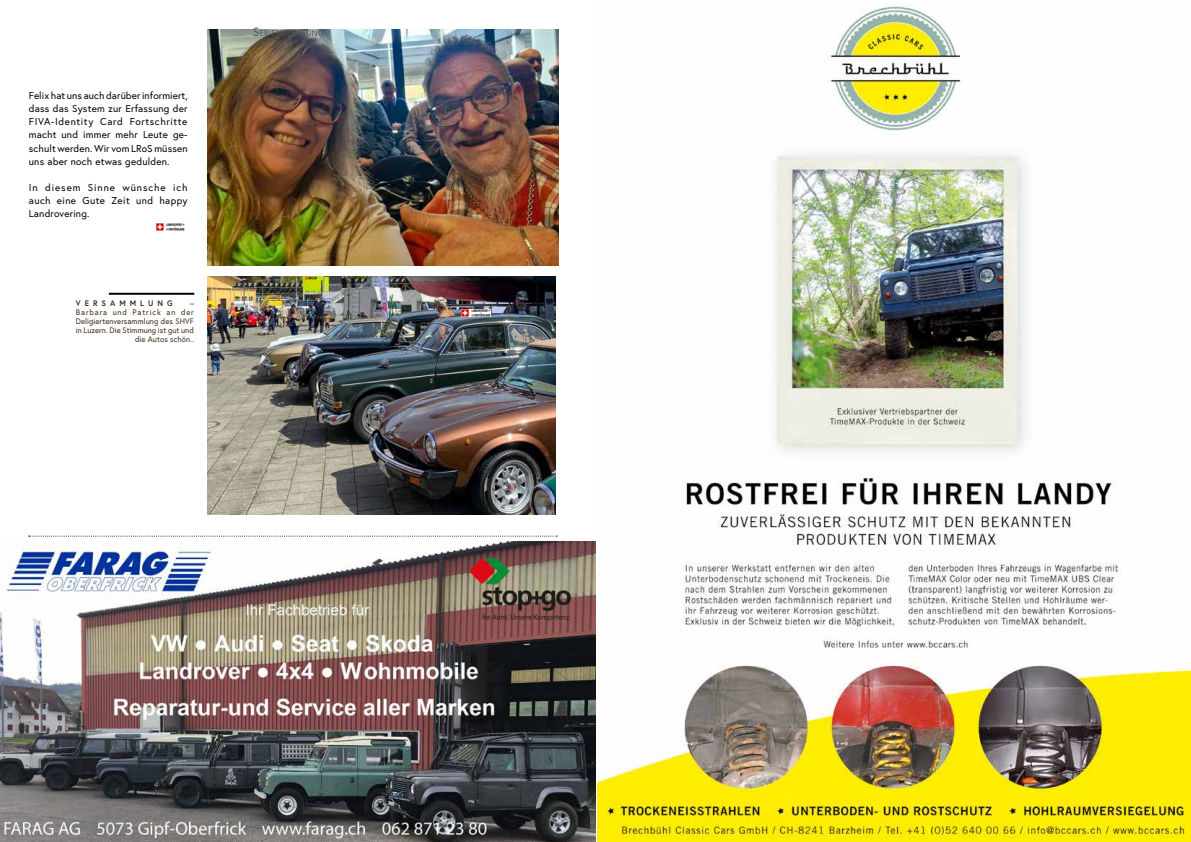
<style>
.page{position:relative;width:1191px;height:842px;background:#fff}
.page>*{position:absolute;margin:0;border:0;box-sizing:border-box;transform-origin:0 0}
.t1{font:10px/13px "Europa";letter-spacing:.02em;color:#000;text-align:justify}
.t2{font:8.4px "Europa";letter-spacing:.015em;color:#535454}
.t3{font:8px/9px "Europa";letter-spacing:.01em;color:#3f2815;text-align:right}
.t4{font:700 8px "Europa";letter-spacing:.515em;color:#3f2815}
.s1{font-size:12px}
</style>
<div class="page">
<img style="left:207px;top:29px;width:351px;height:236px">
<hr style="left:109px;top:293px;width:85px;height:2px;background:#000">
<svg style="left:29px;top:536px;width:528px;height:1px"></svg>
<img style="left:0;top:541px;width:595px;height:301px">
<img style="left:207px;top:277px;width:349px;height:238px">
<img style="left:462px;top:309px;width:28px;height:8px">
<img style="left:156px;top:223px;width:29px;height:8px">
<img style="left:598px;top:5px;width:593px;height:837px">
<p class="t1" style="left:29px;top:89px;width:160px">Felix hat uns auch darüber informiert, dass das System zur Erfassung der FIVA-Identity Card Fortschritte macht und immer mehr Leute ge&shy;schult werden. Wir vom LRoS müssen uns aber noch etwas gedulden.</p>
<p class="t1" style="left:29px;top:180px;width:160px">In diesem Sinne wünsche ich auch eine Gute Zeit und happy Landrovering.</p>
<p class="t4" style="left:76px;top:298px;width:98px">VERSAMMLUNG</p>
<p class="t3" style="left:76px;top:298px;width:120px">–<br>Barbara und Patrick an der<br>Deligiertenversammlung des SHVF in Luzern. Die Stimmung ist gut und die Autos schön..</p>
<p class="t2" style="left:253px;top:28px;width:73px"><span class="s1">S</span>ERI ENBERATUNG</p>
</div>
